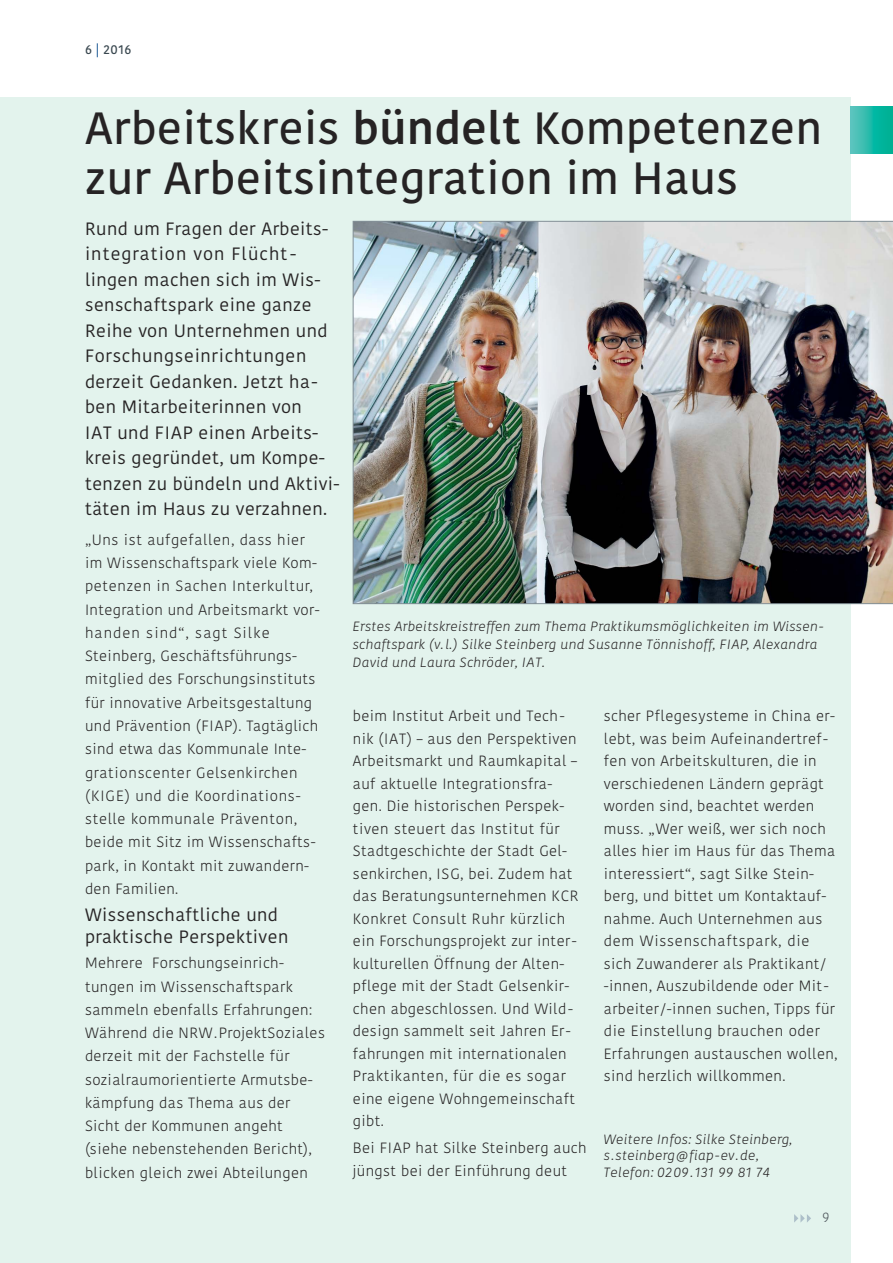
<style>
.page{position:relative;width:893px;height:1263px;background:#fff}
.page>*{position:absolute;margin:0;border:0;box-sizing:border-box;transform-origin:0 0}
.t1{font:600 45px/49.5px "Kohinoor";letter-spacing:.015em;color:#262324}
.t2{font:17.85px/25.5px "Kohinoor";letter-spacing:.025em;color:#262324}
.t3{font:300 14.85px/22.5px "Kohinoor";letter-spacing:.025em;color:#262324}
.t4{font:300 13.5px "Kohinoor";color:#4d555b}
.t5{font:italic 300 13.35px/18px "Kohinoor";letter-spacing:.025em;color:#262324}
.t6{font:600 12.6px "Kohinoor";color:#39474f}
.s1{color:#004689}
.s2{font-weight:500}
</style>
<div class="page">
<div style="left:0;top:98px;width:850px;height:1165px;background:#e3f3ed"></div>
<img style="left:353px;top:221px;width:540px;height:383px">
<svg style="left:794px;top:1214px;width:17px;height:8px"></svg>
<svg style="left:850px;top:106px;width:43px;height:47px;background:#21b9a7"></svg>
<p class="t6" style="left:85px;top:42px;width:48px">6 <span class="s1">|</span> 2016</p>
<h1 class="t1" style="left:85px;top:105px;width:738px">Arbeitskreis <span class="s2">bündelt</span> Kompetenzen zur Arbeitsintegration im Haus</h1>
<p class="t2" style="left:85px;top:216px;width:256px">Rund um Fragen der Arbeits&shy;integration von Flücht&shy;lingen machen sich im Wis&shy;senschaftspark eine ganze<br>Reihe von Unternehmen und<br>Forschungseinrichtungen derzeit Gedanken. Jetzt ha&shy;ben Mitarbeiterinnen von<br>IAT und FIAP einen Arbeits&shy;kreis gegründet, um Kompe&shy;tenzen zu bündeln und Aktivi&shy;täten im Haus zu verzahnen.</p>
<p class="t3" style="left:85px;top:528px;width:236px;line-height:23.2px">„Uns ist aufgefallen, dass hier im Wissenschaftspark viele Kom&shy;petenzen in Sachen Interkultur,<br>Integration und Arbeitsmarkt vor&shy;handen sind“, sagt Silke<br>Steinberg, Geschäftsführungs&shy;mitglied des Forschungsinstituts für innovative Arbeitsgestaltung und Prävention (FIAP). Tagtäglich sind etwa das Kommunale Inte&shy;grationscenter Gelsenkirchen (KIGE) und die Koordinations&shy;stelle kommunale Präventon, beide mit Sitz im Wissenschafts&shy;park, in Kontakt mit zuwandern&shy;den Familien.</p>
<p class="t2" style="left:85px;top:904px;width:205px;line-height:22.5px">Wissenschaftliche und praktische Perspektiven</p>
<p class="t3" style="left:85px;top:952px;width:241px;line-height:23.2px">Mehrere Forschungseinrich&shy;tungen im Wissenschaftspark sammeln ebenfalls Erfahrungen:<br>Während die NRW.ProjektSoziales derzeit mit der Fachstelle für sozialraumorientierte Armutsbe&shy;kämpfung das Thema aus der<br>Sicht der Kommunen angeht (siehe nebenstehenden Bericht), blicken gleich zwei Abteilungen</p>
<p class="t5" style="left:353px;top:617px;width:472px">Erstes Arbeitskreistreffen zum Thema Praktikumsmöglichkeiten im Wissen&shy;schaftspark (v.l.) Silke Steinberg und Susanne Tönnishoff, FIAP, Alexandra<br>David und Laura Schröder, IAT.</p>
<p class="t3" style="left:353px;top:705px;width:227px">beim Institut Arbeit und Tech&shy;nik (IAT) – aus den Perspektiven<br>Arbeitsmarkt und Raumkapital – auf aktuelle Integrationsfra&shy;gen. Die historischen Perspek&shy;tiven steuert das Institut für<br>Stadtgeschichte der Stadt Gel&shy;senkirchen, ISG, bei. Zudem hat das Beratungsunternehmen KCR<br>Konkret Consult Ruhr kürzlich ein Forschungsprojekt zur inter&shy;kulturellen Öffnung der Alten&shy;pflege mit der Stadt Gelsenkir&shy;chen abgeschlossen. Und Wild&shy;design sammelt seit Jahren Er&shy;fahrungen mit internationalen<br>Praktikanten, für die es sogar eine eigene Wohngemeinschaft gibt.</p>
<p class="t3" style="left:353px;top:1137px;width:235px">Bei FIAP hat Silke Steinberg auch jüngst bei der Einführung deut</p>
<p class="t3" style="left:604px;top:705px;width:235px">scher Pflegesysteme in China er&shy;lebt, was beim Aufeinandertref&shy;fen von Arbeitskulturen, die in verschiedenen Ländern geprägt worden sind, beachtet werden muss. „Wer weiß, wer sich noch alles hier im Haus für das Thema interessiert“, sagt Silke Stein&shy;berg, und bittet um Kontaktauf&shy;nahme. Auch Unternehmen aus dem Wissenschaftspark, die sich Zuwanderer als Praktikant/ -innen, Auszubildende oder Mit&shy;arbeiter/-innen suchen, Tipps für die Einstellung brauchen oder<br>Erfahrungen austauschen wollen, sind herzlich willkommen.</p>
<p class="t5" style="left:604px;top:1131px;width:190px;line-height:16.5px">Weitere Infos: Silke Steinberg, s.steinberg@fiap-ev.de,<br>Telefon: 0209.131 99 81 74</p>
<p class="t4" style="left:822px;top:1209px;width:9px">9</p>
</div>
